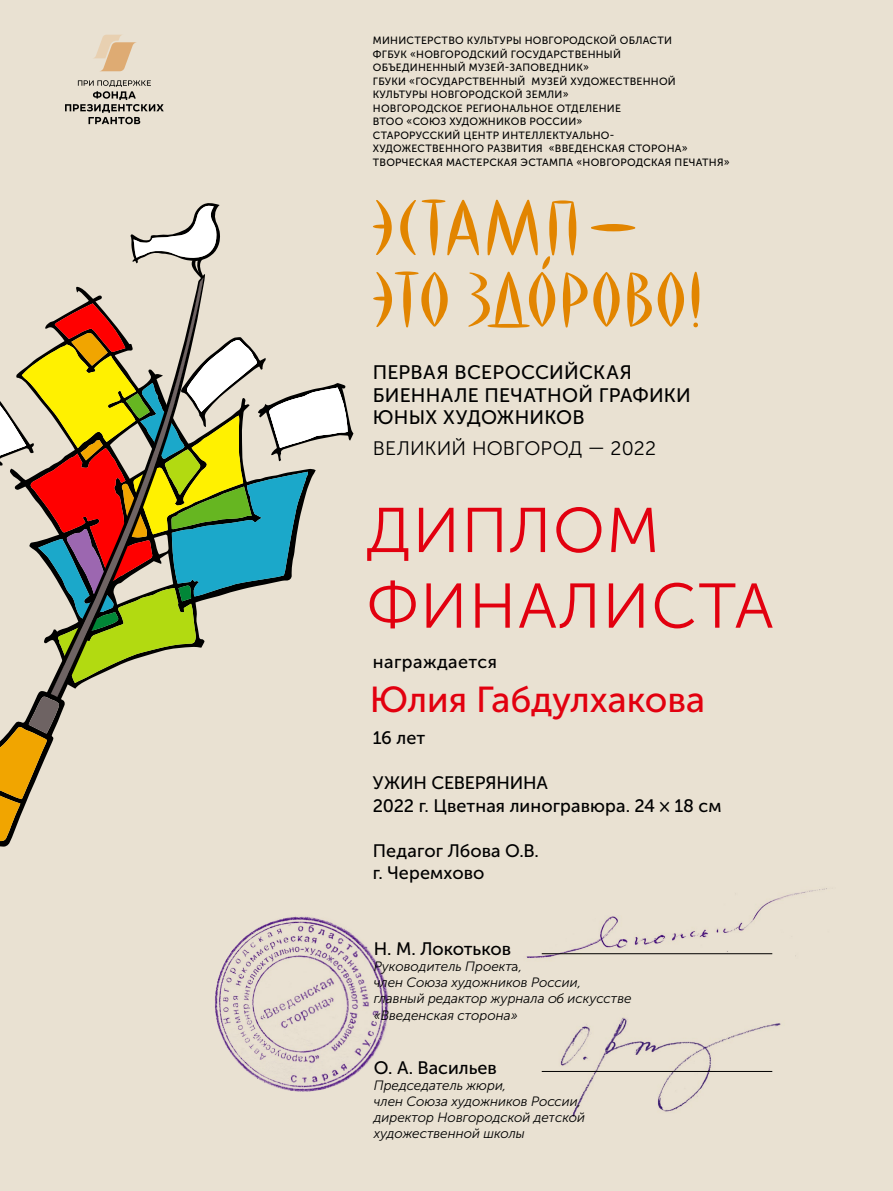
<style>
.page{position:relative;width:893px;height:1191px;background:#e9e1d2}
.page>*{position:absolute;margin:0;border:0;box-sizing:border-box;transform-origin:0 0}
.t1{font:63px/75.6px "Museo Sans Cyrl 300";letter-spacing:.025em;color:#e2000f}
.t2{font:36px "Museo Sans Cyrl 500";color:#e2000f}
.t3{font:19.5px/22.5px "Museo Sans Cyrl 500";letter-spacing:.01em;color:#000}
.t4{font:19.5px "Museo Sans Cyrl 300";letter-spacing:.01em;color:#000}
.t5{font:18px/22.5px "Museo Sans Cyrl 500";color:#000}
.t6{font:18px "Museo Sans Cyrl 500";letter-spacing:.025em;color:#000}
.t7{font:italic 13.5px/16.2px "Museo Sans Cyrl 300";color:#000}
.t8{font:10.5px/13.5px "Museo Sans Cyrl 500";letter-spacing:.025em;color:#000}
</style>
<div class="page">
<svg style="left:94px;top:35px;width:42px;height:36px"></svg>
<svg style="left:65px;top:80px;width:99px;height:44px"></svg>
<svg style="left:0;top:326px;width:353px;height:318px"></svg>
<svg style="left:130px;top:203px;width:90px;height:71px"></svg>
<svg style="left:46px;top:274px;width:159px;height:417px"></svg>
<svg style="left:0;top:691px;width:65px;height:156px"></svg>
<svg style="left:658px;top:272px;width:26px;height:55px"></svg>
<svg style="left:692px;top:272px;width:7px;height:55px"></svg>
<svg style="left:373px;top:199px;width:279px;height:129px"></svg>
<hr style="left:542px;top:1071px;width:230px;height:1px;background:#000">
<img style="left:526px;top:888px;width:301px;height:70px">
<img style="left:560px;top:1017px;width:221px;height:100px">
<img style="left:215px;top:916px;width:174px;height:175px">
<p class="t8" style="left:373px;top:34px;width:358px">МИНИСТЕРСТВО КУЛЬТУРЫ НОВГОРОДСКОЙ ОБЛАСТИ<br>ФГБУК «НОВГОРОДСКИЙ ГОСУДАРСТВЕННЫЙ<br>ОБЪЕДИНЕННЫЙ МУЗЕЙ-ЗАПОВЕДНИК»<br>ГБУКИ «ГОСУДАРСТВЕННЫЙ МУЗЕЙ ХУДОЖЕСТВЕННОЙ КУЛЬТУРЫ НОВГОРОДСКОЙ ЗЕМЛИ»<br>НОВГОРОДСКОЕ РЕГИОНАЛЬНОЕ ОТДЕЛЕНИЕ<br>ВТОО «СОЮЗ ХУДОЖНИКОВ РОССИИ»<br>СТАРОРУССКИЙ ЦЕНТР ИНТЕЛЛЕКТУАЛЬНО-<br>ХУДОЖЕСТВЕННОГО РАЗВИТИЯ «ВВЕДЕНСКАЯ СТОРОНА» ТВОРЧЕСКАЯ МАСТЕРСКАЯ ЭСТАМПА «НОВГОРОДСКАЯ ПЕЧАТНЯ»</p>
<h3 class="t3" style="left:373px;top:361px;width:320px">ПЕРВАЯ ВСЕРОССИЙСКАЯ<br>БИЕННАЛЕ ПЕЧАТНОЙ ГРАФИКИ<br>ЮНЫХ ХУДОЖНИКОВ</h3>
<h3 class="t4" style="left:373px;top:438px;width:285px">ВЕЛИКИЙ НОВГОРОД — 2022</h3>
<h1 class="t1" style="left:367px;top:493px;width:409px">ДИПЛОМ<br>ФИНАЛИСТА</h1>
<h3 class="t6" style="left:373px;top:651px;width:126px">награждается</h3>
<h2 class="t2" style="left:370px;top:680px;width:337px">Юлия Габдулхакова</h2>
<h3 class="t5" style="left:373px;top:727px;width:54px">16 лет</h3>
<h3 class="t5" style="left:373px;top:772px;width:350px">УЖИН СЕВЕРЯНИНА<br>2022 г. Цветная линогравюра. 24 × 18 см</h3>
<h3 class="t5" style="left:373px;top:839px;width:168px">Педагог Лбова О.В. г. Черемхово</h3>
<h3 class="t5" style="left:374px;top:937px;width:139px">Н. М. Локотьков</h3>
<p class="t7" style="left:374px;top:958px;width:259px">Руководитель Проекта,<br>член Союза художников России, главный редактор журнала об искусстве «Введенская сторона»</p>
<h3 class="t5" style="left:374px;top:1056px;width:125px">О. А. Васильев</h3>
<p class="t7" style="left:374px;top:1077px;width:213px">Председатель жюри,<br>член Союза художников России, директор Новгородской детской художественной школы</p>
</div>
